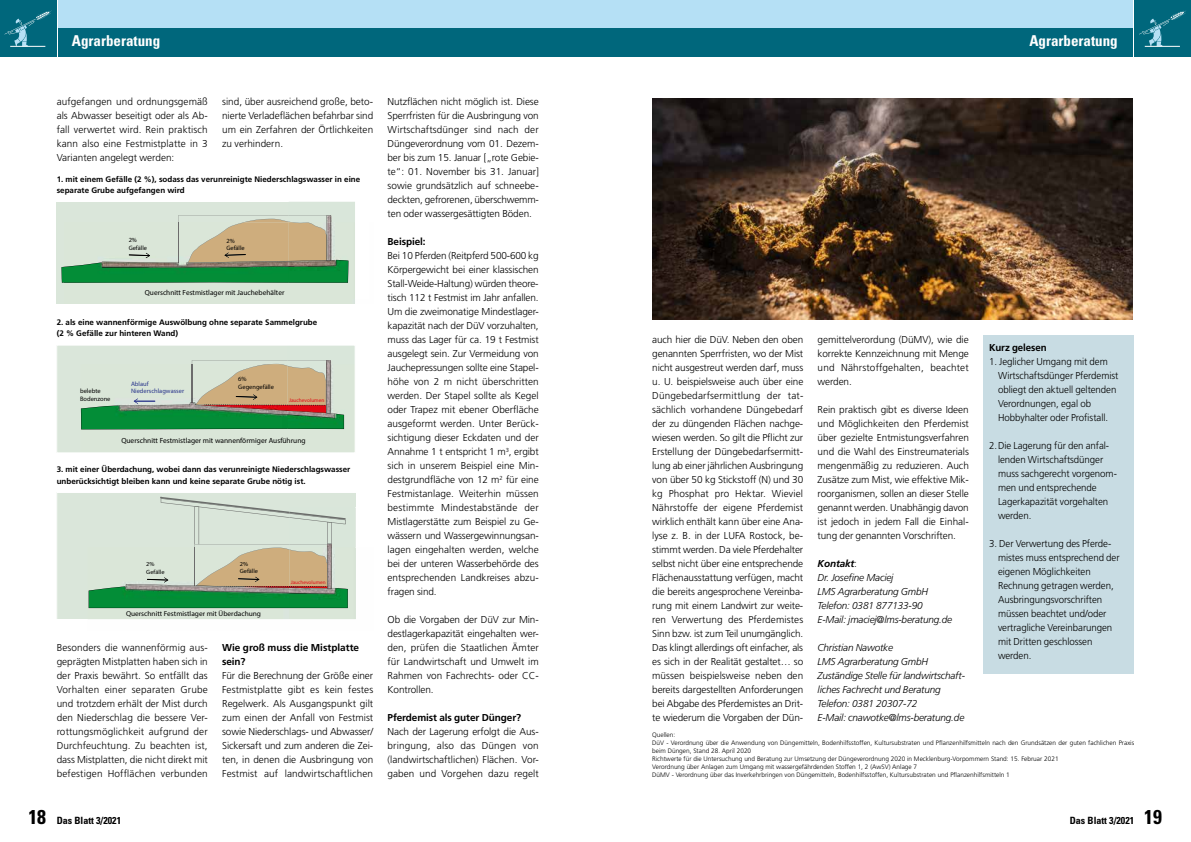
<style>
.page{position:relative;width:1191px;height:842px;background:#fff}
.page>*{position:absolute;margin:0;border:0;box-sizing:border-box;transform-origin:0 0}
.t1{font:700 condensed 15px "Univers";color:#fff}
.t2{font:300 10px/14px "Frutiger LT";letter-spacing:-.005em;color:#000;text-align:justify}
.t3{font:italic 300 10px/14px "Frutiger LT";letter-spacing:-.015em;color:#000}
.t4{font:700 10px/14px "Frutiger LT";letter-spacing:-.01em;color:#000}
.t5{font:700 condensed 10px "Univers";color:#000}
.t6{font:700 8px/11px "Frutiger LT";color:#000}
.t7{font:300 7.5px "Frutiger LT Com";color:#000}
.t8{font:300 7.4px "Frutiger LT Com";color:#000}
.t9{font:300 7.1px "Frutiger LT Com";color:#000;scale:1.04 1}
.t10{font:300 6.5px/8px "Frutiger LT";color:#000}
.t11{font:300 6.4px/7.7px "Frutiger LT Com";color:#000}
.t12{font:300 6.4px/7.7px "Frutiger LT Com";color:#28348b}
.t13{font:300 6.3px/7.6px "Frutiger LT Com";color:#000}
.t14{font:300 6.1px/7.3px "Frutiger LT Com";color:#000;scale:1.04 1}
.t15{font:300 5.3px "Frutiger LT Com";color:#e30613}
.t16{font:300 5.1px "Frutiger LT Com";color:#e30613;scale:1.04 1}
.s1{font-weight:700}
.s2{font-style:normal}
.s3{font-size:20px}
</style>
<div class="page">
<div style="left:58px;top:0;width:1074px;height:43px;background:#b5e0f5"></div>
<div style="left:58px;top:28px;width:1074px;height:29px;background:#00677c"></div>
<div style="left:0;top:0;width:57px;height:57px;background:#00677c"></div>
<div style="left:1134px;top:0;width:57px;height:57px;background:#00677c"></div>
<div style="left:57px;top:202px;width:298px;height:102px;background:#dae6da"></div>
<svg style="left:61px;top:215px;width:287px;height:68px"></svg>
<div style="left:57px;top:345px;width:298px;height:108px;background:#dae6da"></div>
<svg style="left:81px;top:360px;width:263px;height:69px"></svg>
<div style="left:56px;top:345px;width:300px;height:108px;border:1px solid #fff"></div>
<div style="left:57px;top:492px;width:299px;height:127px;background:#dae6da"></div>
<img style="left:88px;top:547px;width:268px;height:62px">
<svg style="left:89px;top:497px;width:259px;height:111px"></svg>
<div style="left:56px;top:492px;width:318px;height:143px;border:1px solid #fff"></div>
<img style="left:652px;top:99px;width:480px;height:221px">
<div style="left:983px;top:335px;width:150px;height:338px;background:#c8dce3"></div>
<svg style="left:5px;top:11px;width:46px;height:35px"></svg>
<hr style="left:10px;top:46px;width:35px;height:1px;background:#fff">
<svg style="left:1139px;top:11px;width:47px;height:35px"></svg>
<hr style="left:1144px;top:46px;width:35px;height:1px;background:#fff">
<h1 class="t1" style="left:72px;top:31px;width:90px">Agrarberatung</h1>
<h1 class="t1" style="left:1029px;top:31px;width:90px">Agrarberatung</h1>
<p class="t2" style="left:57px;top:95px;width:153px">aufgefangen und ordnungsgemäß als Abwasser beseitigt oder als Ab&shy;fall verwertet wird. Rein praktisch kann also eine Festmistplatte in 3<br>Varianten angelegt werden:</p>
<p class="t2" style="left:222px;top:95px;width:153px">sind, über ausreichend große, beto&shy;nierte Verladeflächen befahrbar sind um ein Zerfahren der Örtlichkeiten zu verhindern.</p>
<p class="t6" style="left:57px;top:173px;width:305px">1. mit einem Gefälle (2 %), sodass das verunreinigte Niederschlagswasser in eine separate Grube aufgefangen wird</p>
<p class="t13" style="left:129px;top:236px;width:20px">2%<br>Gefälle</p>
<p class="t13" style="left:226px;top:237px;width:20px">2%<br>Gefälle</p>
<p class="t8" style="left:145px;top:288px;width:141px">Querschnitt Festmistlager mit Jauchebehälter</p>
<p class="t6" style="left:57px;top:317px;width:262px">2. als eine wannenförmige Auswölbung ohne separate Sammelgrube (2 % Gefälle zur hinteren Wand)</p>
<p class="t11" style="left:80px;top:387px;width:32px">belebte<br>Bodenzone</p>
<p class="t12" style="left:131px;top:379px;width:55px">Ablauf<br>Niederschlagwasser</p>
<p class="t11" style="left:238px;top:375px;width:37px">6%<br>Gegengefälle</p>
<p class="t15" style="left:289px;top:397px;width:37px">Jauchevolumen</p>
<p class="t7" style="left:121px;top:436px;width:186px">Querschnitt Festmistlager mit wannenförmiger Ausführung</p>
<p class="t6" style="left:57px;top:464px;width:295px">3. mit einer Überdachung, wobei dann das verunreinigte Niederschlagswasser unberücksichtigt bleiben kann und keine separate Grube nötig ist.</p>
<p class="t14" style="left:146px;top:561px;width:19px">2%<br>Gefälle</p>
<p class="t14" style="left:240px;top:560px;width:19px">2%<br>Gefälle</p>
<p class="t9" style="left:126px;top:609px;width:131px">Querschnitt Festmistlager mit Überdachung</p>
<p class="t16" style="left:291px;top:579px;width:35px">Jauchevolumen</p>
<p class="t2" style="left:57px;top:641px;width:153px">Besonders die wannenförmig aus&shy;geprägten Mistplatten haben sich in der Praxis bewährt. So entfällt das Vorhalten einer separaten Grube und trotzdem erhält der Mist durch den Niederschlag die bessere Ver&shy;rottungsmöglichkeit aufgrund der Durchfeuchtung. Zu beachten ist, dass Mistplatten, die nicht direkt mit befestigen Hofflächen verbunden</p>
<p class="t4" style="left:222px;top:640px;width:139px">Wie groß muss die Mistplatte sein?</p>
<p class="t2" style="left:222px;top:669px;width:153px">Für die Berechnung der Größe einer Festmistplatte gibt es kein festes Regelwerk. Als Ausgangspunkt gilt zum einen der Anfall von Festmist sowie Niederschlags- und Abwasser/ Sickersaft und zum anderen die Zei&shy;ten, in denen die Ausbringung von Festmist auf landwirtschaftlichen</p>
<p class="t2" style="left:387px;top:95px;width:153px">Nutzflächen nicht möglich ist. Diese Sperrfristen für die Ausbringung von Wirtschaftsdünger sind nach der Düngeverordnung vom 01. Dezem&shy;ber bis zum 15. Januar [„rote Gebie&shy;te“: 01. November bis 31. Januar] sowie grundsätzlich auf schneebe&shy;deckten, gefrorenen, überschwemm&shy;ten oder wassergesättigten Böden.</p>
<p class="t4" style="left:387px;top:234px;width:40px">Beispiel:</p>
<p class="t2" style="left:387px;top:249px;width:153px">Bei 10 Pferden (Reitpferd 500-600 kg Körpergewicht bei einer klassischen Stall-Weide-Haltung) würden theore&shy;tisch 112 t Festmist im Jahr anfallen.<br>Um die zweimonatige Mindestlager&shy;kapazität nach der DüV vorzuhalten, muss das Lager für ca. 19 t Festmist ausgelegt sein. Zur Vermeidung von Jauchepressungen sollte eine Stapel&shy;höhe von 2 m nicht überschritten werden. Der Stapel sollte als Kegel oder Trapez mit ebener Oberfläche ausgeformt werden. Unter Berück&shy;sichtigung dieser Eckdaten und der Annahme 1 t entspricht 1 m<sup>3</sup>, ergibt sich in unserem Beispiel eine Min&shy;destgrundfläche von 12 m<sup>2</sup> für eine Festmistanlage. Weiterhin müssen bestimmte Mindestabstände der Mistlagerstätte zum Beispiel zu Ge&shy;wässern und Wassergewinnungsan&shy;lagen eingehalten werden, welche bei der unteren Wasserbehörde des entsprechenden Landkreises abzu&shy;fragen sind.</p>
<p class="t2" style="left:387px;top:613px;width:153px">Ob die Vorgaben der DüV zur Min&shy;destlagerkapazität eingehalten wer&shy;den, prüfen die Staatlichen Ämter für Landwirtschaft und Umwelt im Rahmen von Fachrechts- oder CC-Kontrollen.</p>
<p class="t4" style="left:387px;top:710px;width:135px">Pferdemist als guter Dünger?</p>
<p class="t2" style="left:387px;top:725px;width:153px">Nach der Lagerung erfolgt die Aus&shy;bringung, also das Düngen von (landwirtschaftlichen) Flächen. Vor&shy;gaben und Vorgehen dazu regelt</p>
<p class="t2" style="left:652px;top:333px;width:153px">auch hier die DüV. Neben den oben genannten Sperrfristen, wo der Mist nicht ausgestreut werden darf, muss u. U. beispielsweise auch über eine Düngebedarfsermittlung der tat&shy;sächlich vorhandene Düngebedarf der zu düngenden Flächen nachge&shy;wiesen werden. So gilt die Pflicht zur Erstellung der Düngebedarfsermitt&shy;lung ab einer jährlichen Ausbringung von über 50 kg Stickstoff (N) und 30 kg Phosphat pro Hektar. Wieviel Nährstoffe der eigene Pferdemist wirklich enthält kann über eine Ana&shy;lyse z. B. in der LUFA Rostock, be&shy;stimmt werden. Da viele Pferdehalter selbst nicht über eine entsprechende Flächenausstattung verfügen, macht die bereits angesprochene Vereinba&shy;rung mit einem Landwirt zur weite&shy;ren Verwertung des Pferdemistes Sinn bzw. ist zum Teil unumgänglich.<br>Das klingt allerdings oft einfacher, als es sich in der Realität gestaltet… so müssen beispielsweise neben den bereits dargestellten Anforderungen bei Abgabe des Pferdemistes an Drit&shy;te wiederum die Vorgaben der Dün-</p>
<p class="t2" style="left:817px;top:333px;width:153px">gemittelverordung (DüMV), wie die korrekte Kennzeichnung mit Menge und Nährstoffgehalten, beachtet werden.</p>
<p class="t2" style="left:817px;top:403px;width:153px">Rein praktisch gibt es diverse Ideen und Möglichkeiten den Pferdemist über gezielte Entmistungsverfahren und die Wahl des Einstreumaterials mengenmäßig zu reduzieren. Auch Zusätze zum Mist, wie effektive Mik&shy;roorganismen, sollen an dieser Stelle genannt werden. Unabhängig davon ist jedoch in jedem Fall die Einhal&shy;tung der genannten Vorschriften.</p>
<p class="t3" style="left:817px;top:557px;width:136px"><span class="s1">Kontakt</span><span class="s2">:<br></span>Dr. Josefine Maciej<br>LMS Agrarberatung GmbH<br>Telefon: 0381 877133-90<br>E-Mail: jmaciej@lms-beratung.de</p>
<p class="t3" style="left:817px;top:641px;width:149px">Christian Nawotke<br>LMS Agrarberatung GmbH<br>Zuständige Stelle für landwirtschaft&shy;liches Fachrecht und Beratung<br>Telefon: 0381 20307-72<br>E-Mail: cnawotke@lms-beratung.de</p>
<p class="t4" style="left:989px;top:341px;width:59px">Kurz gelesen</p>
<p class="t2" style="left:998px;top:355px;width:122px;text-align:left;text-indent:-9px">1. Jeglicher Umgang mit dem<br>Wirtschaftsdünger Pferdemist obliegt den aktuell geltenden<br>Verordnungen, egal ob<br>Hobbyhalter oder Profistall.</p>
<p class="t2" style="left:998px;top:439px;width:120px;text-align:left;text-indent:-9px">2.Die Lagerung für den anfal&shy;lenden Wirtschaftsdünger muss sachgerecht vorgenom&shy;men und entsprechende<br>Lagerkapazität vorgehalten werden.</p>
<p class="t2" style="left:998px;top:537px;width:123px;text-align:left;text-indent:-9px">3. Der Verwertung des Pferde&shy;mistes muss entsprechend der eigenen Möglichkeiten<br>Rechnung getragen werden,<br>Ausbringungsvorschriften müssen beachtet und/oder vertragliche Vereinbarungen mit Dritten geschlossen werden.</p>
<p class="t10" style="left:652px;top:731px;width:483px">Quellen:<br>DüV - Verordnung über die Anwendung von Düngemitteln, Bodenhilfsstoffen, Kultursubstraten und Pflanzenhilfsmitteln nach den Grundsätzen der guten fachlichen Praxis beim Düngen, Stand 28. April 2020<br>Richtwerte für die Untersuchung und Beratung zur Umsetzung der Düngeverordnung 2020 in Mecklenburg-Vorpommern Stand: 15. Februar 2021<br>Verordnung über Anlagen zum Umgang mit wassergefährdenden Stoffen 1, 2 (AwSV) Anlage 7<br>DüMV - Verordnung über das Inverkehrbringen von Düngemitteln, Bodenhilfsstoffen, Kultursubstraten und Pflanzenhilfsmitteln 1</p>
<p class="t5" style="left:28px;top:814px;width:94px"><span class="s3">18</span> Das Blatt 3/2021</p>
<p class="t5" style="left:1069px;top:814px;width:94px">Das Blatt 3/2021 <span class="s3">19</span></p>
</div>
